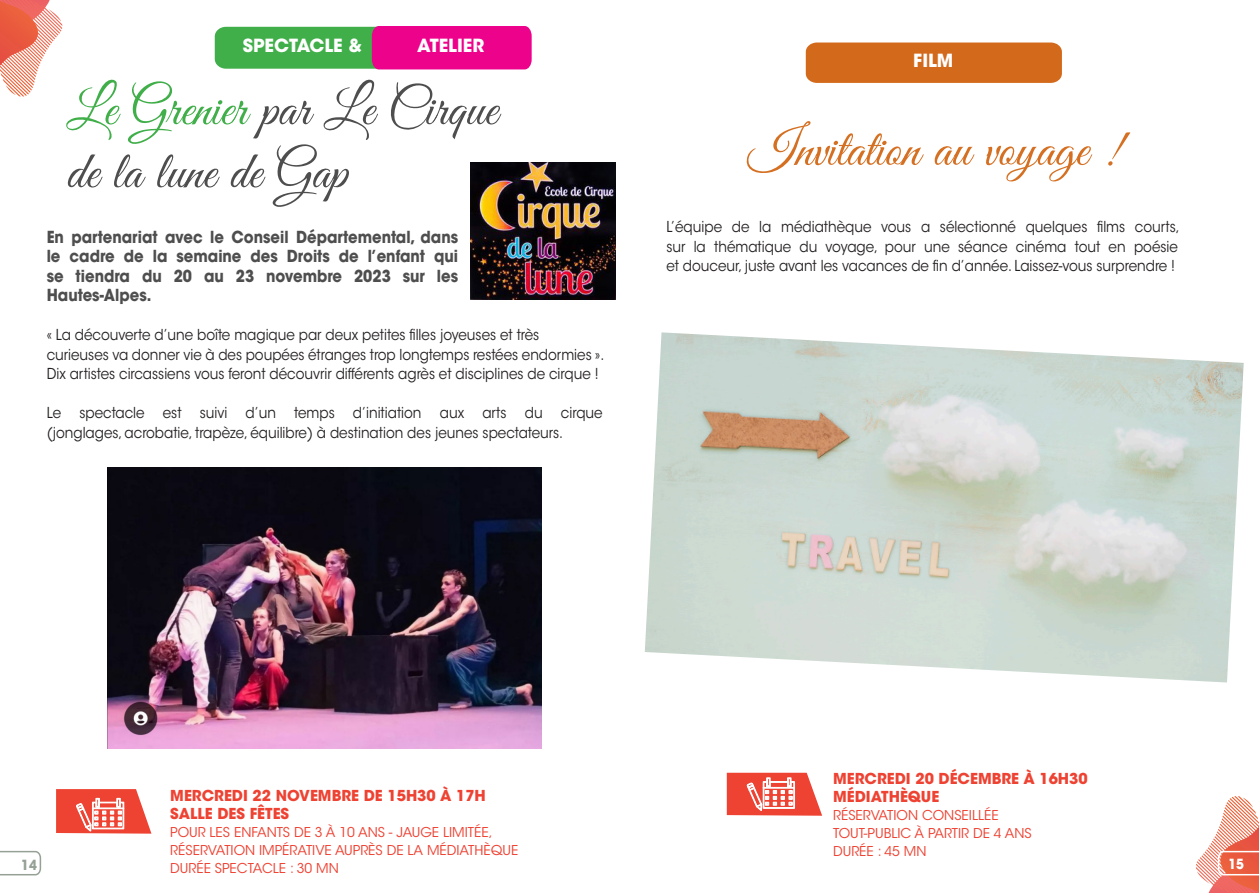
<style>
.page{position:relative;width:1259px;height:893px;background:#fff}
.page>*{position:absolute;margin:0;border:0;box-sizing:border-box;transform-origin:0 0}
.t1{font:52.5px/63px "Great Vibes";color:#4e4e4f}
.t2{font:52.5px "Great Vibes";color:#d57022}
.t3{font:700 18px "ITC Avant Garde Std";color:#fff}
.t4{font:700 16.5px/19.5px "ITC Avant Garde Std";color:#4e4e4f;text-align:justify;scale:.9 1}
.t5{font:15px/19.5px "ITC Avant Garde Std";color:#231f20;scale:.9 1}
.t6{font:700 15px/18px "ITC Avant Garde Std";color:#ee4232}
.t7{font:700 13.95px "Avant Garde LT";color:#96a196;scale:.9 1}
.t8{font:700 13.95px "Avant Garde LT";color:#fff;scale:.9 1}
.t9{font:13.5px/18px "ITC Avant Garde Std";color:#ee4232}
.s1{color:#40ae49}
</style>
<div class="page">
<svg style="left:0;top:0;width:62px;height:96px"></svg>
<svg style="left:0;top:850px;width:42px;height:26px"></svg>
<svg style="left:1195px;top:796px;width:64px;height:97px"></svg>
<svg style="left:56px;top:789px;width:95px;height:45px"></svg>
<img style="left:471px;top:162px;width:145px;height:137px">
<img style="left:107px;top:468px;width:434px;height:280px">
<svg style="left:215px;top:26px;width:316px;height:43px;background:#99596d"></svg>
<div style="left:806px;top:43px;width:256px;height:40px;background:#d3691a"></div>
<svg style="left:727px;top:773px;width:95px;height:43px"></svg>
<img style="left:645px;top:332px;width:598px;height:350px">
<p class="t3" style="left:417px;top:33px;width:68px">ATELIER</p>
<p class="t3" style="left:243px;top:34px;width:121px">SPECTACLE &amp;</p>
<p class="t1" style="left:66px;top:81px;width:432px"><span class="s1">Le Grenier</span> par Le Cirque de la lune de Gap</p>
<p class="t4" style="left:47px;top:227px;width:458px">En partenariat avec le Conseil Départemental, dans le cadre de la semaine des Droits de l’enfant qui se tiendra du 20 au 23 novembre 2023 sur les Hautes-Alpes.</p>
<p class="t5" style="left:47px;top:325px;width:549px">« La découverte d’une boîte magique par deux petites filles joyeuses et très</p>
<p class="t5" style="left:47px;top:345px;width:621px">curieuses va donner vie à des poupées étranges trop longtemps restées endormies ».<br>Dix artistes circassiens vous feront découvrir différents agrès et disciplines de cirque !</p>
<p class="t5" style="left:47px;top:403px;width:619px">Le spectacle est suivi d’un temps d’initiation aux arts du cirque (jonglages, acrobatie, trapèze, équilibre) à destination des jeunes spectateurs.</p>
<p class="t3" style="left:913px;top:49px;width:42px">FILM</p>
<p class="t2" style="left:747px;top:120px;width:374px">Invitation au voyage !</p>
<p class="t5" style="left:666px;top:217px;width:572px;text-align:justify">L’équipe de la médiathèque vous a sélectionné quelques films courts, sur la thématique du voyage, pour une séance cinéma tout en poésie et douceur, juste avant les vacances de fin d’année. Laissez-vous surprendre !</p>
<p class="t6" style="left:833px;top:769px;width:256px">MERCREDI 20 DÉCEMBRE À 16H30</p>
<p class="t6" style="left:833px;top:787px;width:108px">MÉDIATHÈQUE</p>
<p class="t9" style="left:833px;top:806px;width:167px">RÉSERVATION CONSEILLÉE</p>
<p class="t9" style="left:833px;top:824px;width:200px">TOUT-PUBLIC À PARTIR DE 4 ANS</p>
<p class="t9" style="left:833px;top:842px;width:95px">DURÉE : 45 MN</p>
<p class="t6" style="left:170px;top:786px;width:317px">MERCREDI 22 NOVEMBRE DE 15H30 À 17H<br>SALLE DES FÊTES</p>
<p class="t9" style="left:170px;top:823px;width:350px">POUR LES ENFANTS DE 3 À 10 ANS - JAUGE LIMITÉE,<br>RÉSERVATION IMPÉRATIVE AUPRÈS DE LA MÉDIATHÈQUE<br>DURÉE SPECTACLE : 30 MN</p>
<p class="t7" style="left:21px;top:856px;width:19px">14</p>
<p class="t8" style="left:1228px;top:855px;width:19px">15</p>
</div>
